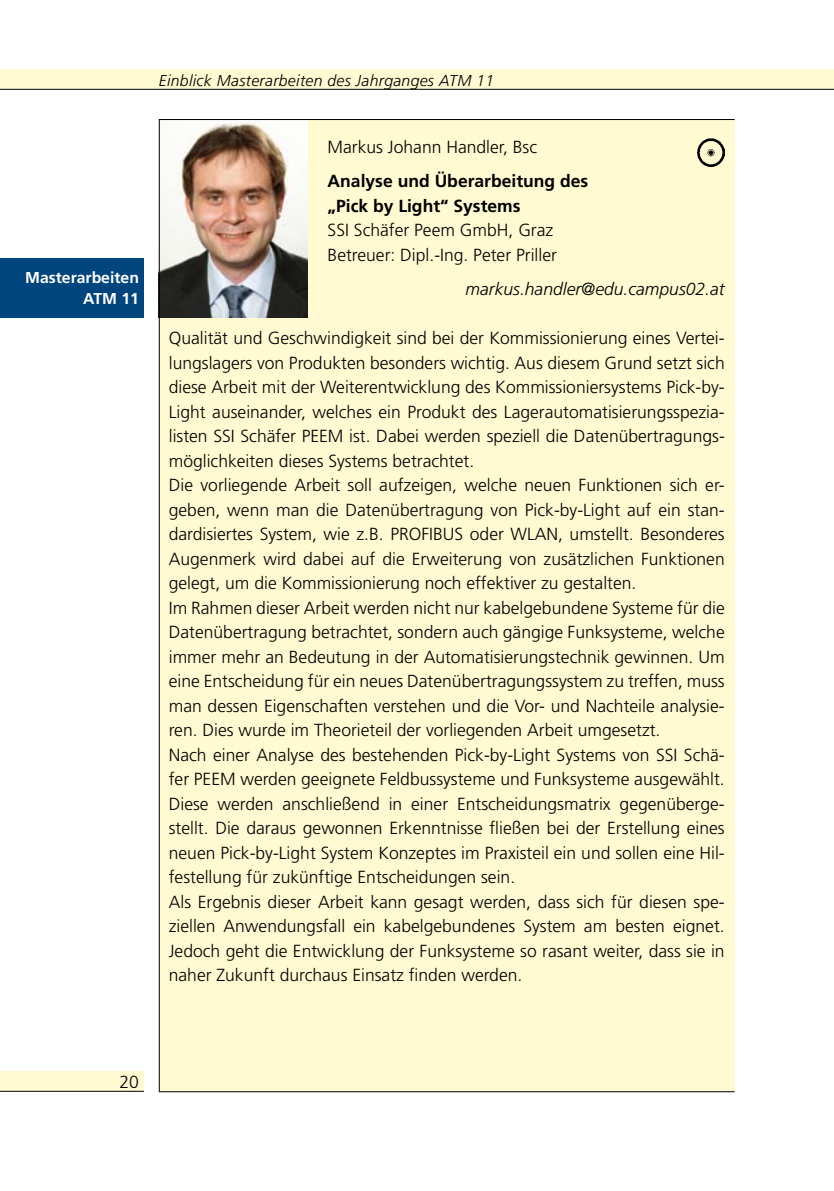
<style>
.page{position:relative;width:834px;height:1191px;background:#fff}
.page>*{position:absolute;margin:0;border:0;box-sizing:border-box;transform-origin:0 0}
.t1{font:300 17.5px/24.5px "Frutiger";color:#000}
.t2{font:700 17.5px/24.5px "Frutiger";color:#000}
.t3{font:italic 300 17.5px "Frutiger";color:#000}
.t4{font:italic 300 15.75px "Frutiger";letter-spacing:.02em;color:#000}
.t5{font:700 15.75px/21px "Frutiger";color:#fff;text-align:right}
</style>
<div class="page">
<div style="left:0;top:1071px;width:144px;height:20px;background:#fffad1"></div>
<hr style="left:0;top:1090px;width:144px;height:1px;background:#000">
<div style="left:159px;top:119px;width:575px;height:973px;background:#fffad1"></div>
<img style="left:160px;top:120px;width:148px;height:197px">
<hr style="left:159px;top:119px;width:575px;height:1px;background:#000">
<hr style="left:159px;top:119px;width:1px;height:972px;background:#000">
<hr style="left:159px;top:1091px;width:575px;height:1px;background:#000">
<div style="left:0;top:258px;width:144px;height:59px;background:#00457d"></div>
<div style="left:0;top:69px;width:833px;height:20px;background:#fffad1"></div>
<hr style="left:0;top:89px;width:833px;height:1px;background:#000">
<img style="left:697px;top:139px;width:27px;height:27px">
<p class="t5" style="left:25px;top:267px;width:115px">Masterarbeiten<br>ATM 11</p>
<p class="t4" style="left:159px;top:71px;width:337px">Einblick Masterarbeiten des Jahrganges ATM 11</p>
<p class="t1" style="left:327px;top:134px;width:211px">Markus Johann Handler, Bsc</p>
<p class="t2" style="left:327px;top:169px;width:262px">Analyse und Überarbeitung des „Pick by Light“ Systems</p>
<p class="t1" style="left:327px;top:218px;width:231px">SSI Schäfer Peem GmbH, Graz<br>Betreuer: Dipl.-Ing. Peter Priller</p>
<p class="t3" style="left:465px;top:279px;width:261px">markus.handler@edu.campus02.at</p>
<p class="t1" style="left:169px;top:326px;width:557px">Qualität und Geschwindigkeit sind bei der Kommissionierung eines Vertei&shy;lungslagers von Produkten besonders wichtig. Aus diesem Grund setzt sich diese Arbeit mit der Weiterentwicklung des Kommissioniersystems Pick-by-Light auseinander, welches ein Produkt des Lagerautomatisierungsspezia&shy;listen SSI Schäfer PEEM ist. Dabei werden speziell die Datenübertragungs&shy;möglichkeiten dieses Systems betrachtet.<br>Die vorliegende Arbeit soll aufzeigen, welche neuen Funktionen sich er&shy;geben, wenn man die Datenübertragung von Pick-by-Light auf ein stan&shy;dardisiertes System, wie z.B. PROFIBUS oder WLAN, umstellt. Besonderes Augenmerk wird dabei auf die Erweiterung von zusätzlichen Funktionen gelegt, um die Kommissionierung noch effektiver zu gestalten.<br>Im Rahmen dieser Arbeit werden nicht nur kabelgebundene Systeme für die Datenübertragung betrachtet, sondern auch gängige Funksysteme, welche immer mehr an Bedeutung in der Automatisierungstechnik gewinnen. Um eine Entscheidung für ein neues Datenübertragungssystem zu treffen, muss man dessen Eigenschaften verstehen und die Vor- und Nachteile analysie&shy;ren. Dies wurde im Theorieteil der vorliegenden Arbeit umgesetzt.<br>Nach einer Analyse des bestehenden Pick-by-Light Systems von SSI Schä&shy;fer PEEM werden geeignete Feldbussysteme und Funksysteme ausgewählt.<br>Diese werden anschließend in einer Entscheidungsmatrix gegenüberge&shy;stellt. Die daraus gewonnen Erkenntnisse fließen bei der Erstellung eines neuen Pick-by-Light System Konzeptes im Praxisteil ein und sollen eine Hil&shy;festellung für zukünftige Entscheidungen sein.<br>Als Ergebnis dieser Arbeit kann gesagt werden, dass sich für diesen spe&shy;ziellen Anwendungsfall ein kabelgebundenes System am besten eignet.<br>Jedoch geht die Entwicklung der Funksysteme so rasant weiter, dass sie in naher Zukunft durchaus Einsatz finden werden.</p>
<p class="t1" style="left:119px;top:1069px;width:21px">20</p>
</div>
